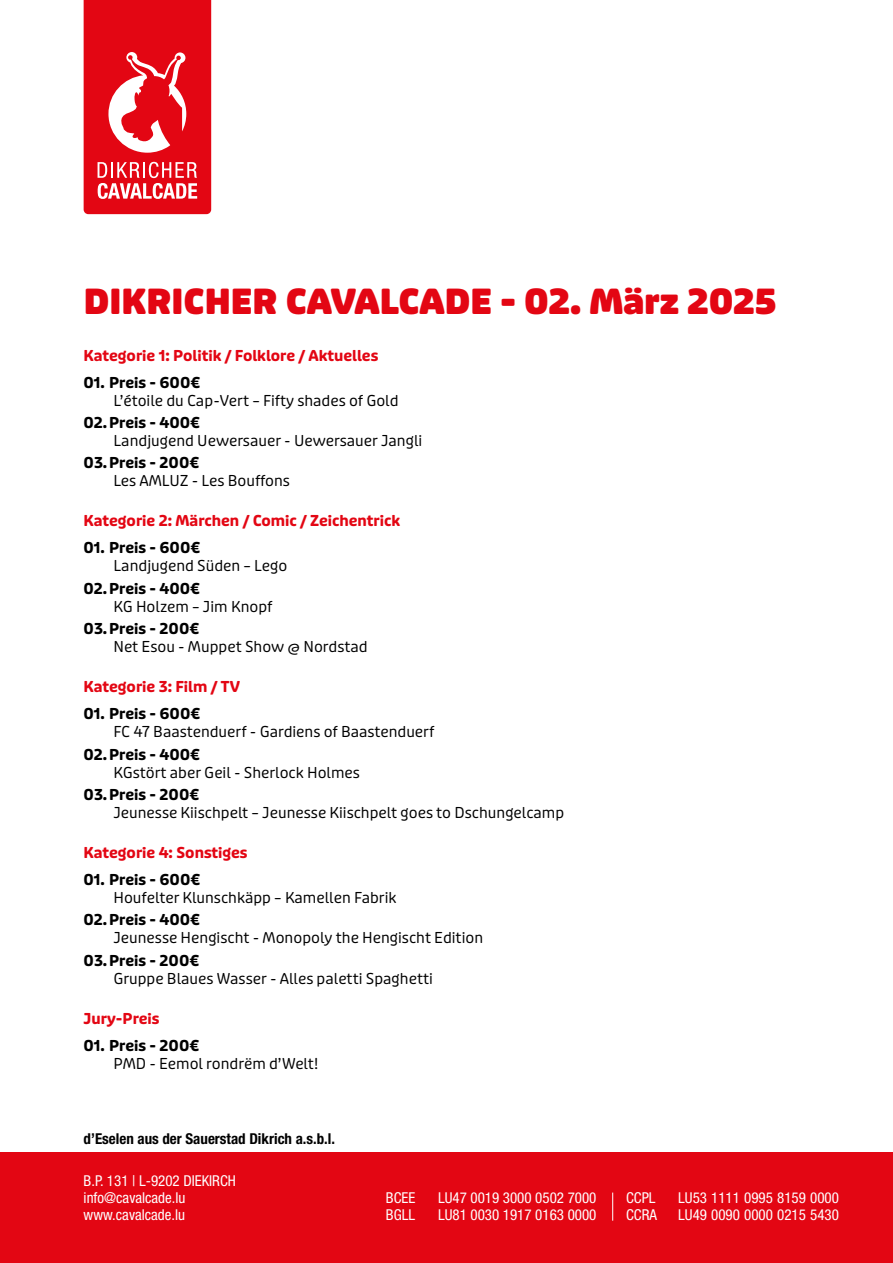
<style>
.page{position:relative;width:893px;height:1263px;background:#fff}
.page>*{position:absolute;margin:0;border:0;box-sizing:border-box;transform-origin:0 0}
.t1{font:900 34.5px "Puffin Display Soft";color:#e30613}
.t2{font:15px "Puffin Display Soft";color:#000}
.t3{font:700 15px "Puffin Display Soft";color:#000}
.t4{font:condensed 15px/17.4px "Helvetica Neue LT Std";color:#fff}
.t5{font:700 15px "Puffin Display Soft";color:#e30613}
.t6{font:700 condensed 15px "Helvetica Neue LT Std";color:#000}
</style>
<div class="page">
<div style="left:0;top:1152px;width:893px;height:111px;background:#e30613"></div>
<svg style="left:612px;top:1192px;width:1px;height:29px"></svg>
<svg style="left:84px;top:0;width:127px;height:214px;background:#e72935"></svg>
<h1 class="t1" style="left:84px;top:281px;width:694px">DIKRICHER CAVALCADE - 02. März 2025</h1>
<p class="t5" style="left:84px;top:346px;width:296px">Kategorie 1: Politik / Folklore / Aktuelles</p>
<p class="t3" style="left:84px;top:373px;width:118px">01. Preis - 600€</p>
<p class="t2" style="left:113px;top:391px;width:287px">L’étoile du Cap-Vert – Fifty shades of Gold</p>
<p class="t3" style="left:84px;top:413px;width:118px">02.Preis - 400€</p>
<p class="t2" style="left:113px;top:432px;width:310px">Landjugend Uewersauer - Uewersauer Jangli</p>
<p class="t3" style="left:84px;top:454px;width:117px">03.Preis - 200€</p>
<p class="t2" style="left:113px;top:472px;width:178px">Les AMLUZ - Les Bouffons</p>
<p class="t5" style="left:84px;top:512px;width:318px">Kategorie 2: Märchen / Comic / Zeichentrick</p>
<p class="t3" style="left:84px;top:539px;width:118px">01. Preis - 600€</p>
<p class="t2" style="left:113px;top:557px;width:175px">Landjugend Süden – Lego</p>
<p class="t3" style="left:84px;top:579px;width:118px">02.Preis - 400€</p>
<p class="t2" style="left:113px;top:597px;width:161px">KG Holzem – Jim Knopf</p>
<p class="t3" style="left:84px;top:619px;width:117px">03.Preis - 200€</p>
<p class="t2" style="left:113px;top:638px;width:256px">Net Esou - Muppet Show @ Nordstad</p>
<p class="t5" style="left:84px;top:678px;width:158px">Kategorie 3: Film / TV</p>
<p class="t3" style="left:84px;top:705px;width:118px">01. Preis - 600€</p>
<p class="t2" style="left:113px;top:723px;width:323px">FC 47 Baastenduerf - Gardiens of Baastenduerf</p>
<p class="t3" style="left:84px;top:745px;width:118px">02.Preis - 400€</p>
<p class="t2" style="left:113px;top:763px;width:248px">KGstört aber Geil - Sherlock Holmes</p>
<p class="t3" style="left:84px;top:785px;width:117px">03.Preis - 200€</p>
<p class="t2" style="left:113px;top:804px;width:452px">Jeunesse Kiischpelt – Jeunesse Kiischpelt goes to Dschungelcamp</p>
<p class="t5" style="left:84px;top:844px;width:165px">Kategorie 4: Sonstiges</p>
<p class="t3" style="left:84px;top:871px;width:118px">01. Preis - 600€</p>
<p class="t2" style="left:113px;top:889px;width:285px">Houfelter Klunschkäpp – Kamellen Fabrik</p>
<p class="t3" style="left:84px;top:911px;width:118px">02.Preis - 400€</p>
<p class="t2" style="left:113px;top:929px;width:371px">Jeunesse Hengischt - Monopoly the Hengischt Edition</p>
<p class="t3" style="left:84px;top:951px;width:117px">03.Preis - 200€</p>
<p class="t2" style="left:113px;top:969px;width:321px">Gruppe Blaues Wasser - Alles paletti Spaghetti</p>
<p class="t5" style="left:84px;top:1010px;width:77px">Jury-Preis</p>
<p class="t3" style="left:84px;top:1037px;width:117px">01. Preis - 200€</p>
<p class="t2" style="left:113px;top:1055px;width:206px">PMD - Eemol rondrëm d’Welt!</p>
<p class="t6" style="left:84px;top:1129px;width:253px">d’Eselen aus der Sauerstad Dikrich a.s.b.l.</p>
<p class="t4" style="left:84px;top:1171px;width:154px">B.P. 131 | L-9202 DIEKIRCH info@cavalcade.lu www.cavalcade.lu</p>
<p class="t4" style="left:386px;top:1189px;width:31px">BCEE<br>BGLL</p>
<p class="t4" style="left:626px;top:1189px;width:32px">CCPL<br>CCRA</p>
<p class="t4" style="left:438px;top:1189px;width:160px">LU47 0019 3000 0502 7000<br>LU81 0030 1917 0163 0000</p>
<p class="t4" style="left:678px;top:1189px;width:162px">LU53 1111 0995 8159 0000<br>LU49 0090 0000 0215 5430</p>
</div>
